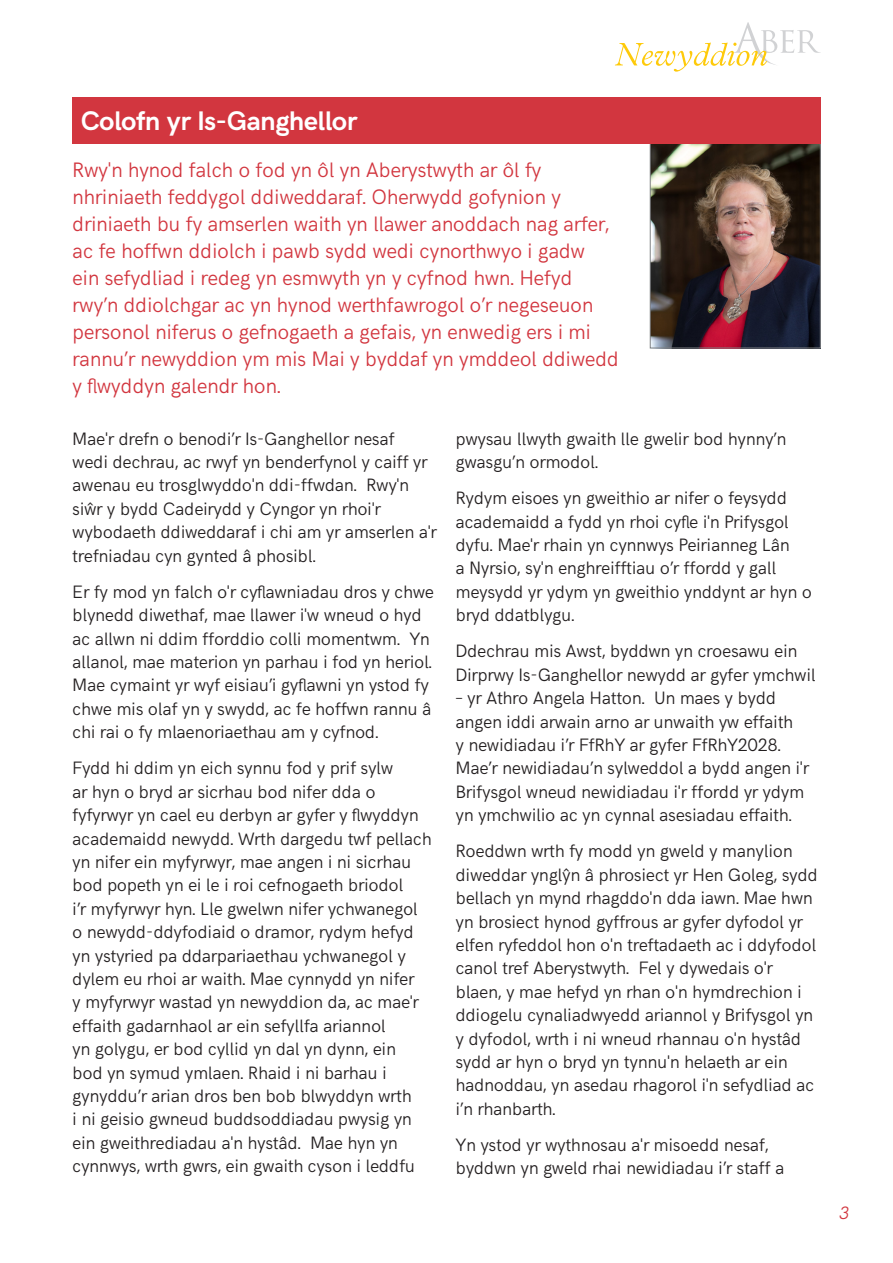
<style>
.page{position:relative;width:893px;height:1263px;background:#fff}
.page>*{position:absolute;margin:0;border:0;box-sizing:border-box;transform-origin:0 0}
.Body_Text{font:700 27px "HK Grotesk";letter-spacing:-.02em;color:#fff}
.Body_heading{font:300 21px/27px "HK Grotesk";letter-spacing:-.02em;color:#d2363f}
.Body_heading-2{font:300 18px/23.4px "HK Grotesk";letter-spacing:-.02em;color:#231f20}
.t1{font:italic 300 18px "HK Grotesk";color:#d2363f}
</style>
<div class="page">
<img style="left:652px;top:144px;width:167px;height:202px">
<div style="left:650px;top:134px;width:171px;height:214px;border:1px solid #808285"></div>
<svg style="left:615px;top:22px;width:206px;height:50px"></svg>
<div style="left:72px;top:98px;width:749px;height:46px;background:#d2363f"></div>
<p class="Body_Text" style="left:81px;top:101px;width:278px">Colofn yr Is-Ganghellor</p>
<p class="Body_heading" style="left:72px;top:154px;width:548px">Rwy'n hynod falch o fod yn ôl yn Aberystwyth ar ôl fy nhriniaeth feddygol ddiweddaraf. Oherwydd gofynion y driniaeth bu fy amserlen waith yn llawer anoddach nag arfer, ac fe hoffwn ddiolch i pawb sydd wedi cynorthwyo i gadw<br>ein sefydliad i redeg yn esmwyth yn y cyfnod hwn. Hefyd rwy’n ddiolchgar ac yn hynod werthfawrogol o’r negeseuon personol niferus o gefnogaeth a gefais, yn enwedig ers i mi rannu’r newyddion ym mis Mai y byddaf yn ymddeol ddiwedd y flwyddyn galendr hon.</p>
<p class="Body_heading-2" style="left:72px;top:425px;width:366px">Mae'r drefn o benodi’r Is-Ganghellor nesaf<br>wedi dechrau, ac rwyf yn benderfynol y caiff yr awenau eu trosglwyddo'n ddi-ffwdan. Rwy'n siŵr y bydd Cadeirydd y Cyngor yn rhoi'r wybodaeth ddiweddaraf i chi am yr amserlen a'r trefniadau cyn gynted â phosibl.</p>
<p class="Body_heading-2" style="left:72px;top:578px;width:363px">Er fy mod yn falch o'r cyflawniadau dros y chwe blynedd diwethaf, mae llawer i'w wneud o hyd ac allwn ni ddim fforddio colli momentwm. Yn allanol, mae materion yn parhau i fod yn heriol.<br>Mae cymaint yr wyf eisiau’i gyflawni yn ystod fy chwe mis olaf yn y swydd, ac fe hoffwn rannu â chi rai o fy mlaenoriaethau am y cyfnod.</p>
<p class="Body_heading-2" style="left:72px;top:755px;width:361px">Fydd hi ddim yn eich synnu fod y prif sylw<br>ar hyn o bryd ar sicrhau bod nifer dda o fyfyrwyr yn cael eu derbyn ar gyfer y flwyddyn academaidd newydd. Wrth dargedu twf pellach yn nifer ein myfyrwyr, mae angen i ni sicrhau bod popeth yn ei le i roi cefnogaeth briodol<br>i’r myfyrwyr hyn. Lle gwelwn nifer ychwanegol o newydd-ddyfodiaid o dramor, rydym hefyd yn ystyried pa ddarpariaethau ychwanegol y dylem eu rhoi ar waith. Mae cynnydd yn nifer<br>y myfyrwyr wastad yn newyddion da, ac mae'r effaith gadarnhaol ar ein sefyllfa ariannol<br>yn golygu, er bod cyllid yn dal yn dynn, ein<br>bod yn symud ymlaen. Rhaid i ni barhau i gynyddu’r arian dros ben bob blwyddyn wrth<br>i ni geisio gwneud buddsoddiadau pwysig yn ein gweithrediadau a'n hystâd. Mae hyn yn cynnwys, wrth gwrs, ein gwaith cyson i leddfu</p>
<p class="Body_heading-2" style="left:455px;top:425px;width:333px">pwysau llwyth gwaith lle gwelir bod hynny’n gwasgu’n ormodol.</p>
<p class="Body_heading-2" style="left:455px;top:485px;width:358px">Rydym eisoes yn gweithio ar nifer o feysydd academaidd a fydd yn rhoi cyfle i'n Prifysgol dyfu. Mae'r rhain yn cynnwys Peirianneg Lân<br>a Nyrsio, sy'n enghreifftiau o’r ffordd y gall meysydd yr ydym yn gweithio ynddynt ar hyn o bryd ddatblygu.</p>
<p class="Body_heading-2" style="left:455px;top:638px;width:362px">Ddechrau mis Awst, byddwn yn croesawu ein<br>Dirprwy Is-Ganghellor newydd ar gyfer ymchwil</p>
<p class="Body_heading-2" style="left:455px;top:685px;width:355px">– yr Athro Angela Hatton. Un maes y bydd angen iddi arwain arno ar unwaith yw effaith<br>y newidiadau i’r FfRhY ar gyfer FfRhY2028.<br>Mae’r newidiadau’n sylweddol a bydd angen i'r Brifysgol wneud newidiadau i'r ffordd yr ydym yn ymchwilio ac yn cynnal asesiadau effaith.</p>
<p class="Body_heading-2" style="left:455px;top:838px;width:364px">Roeddwn wrth fy modd yn gweld y manylion diweddar ynglŷn â phrosiect yr Hen Goleg, sydd bellach yn mynd rhagddo'n dda iawn. Mae hwn yn brosiect hynod gyffrous ar gyfer dyfodol yr elfen ryfeddol hon o'n treftadaeth ac i ddyfodol canol tref Aberystwyth. Fel y dywedais o'r blaen, y mae hefyd yn rhan o'n hymdrechion i ddiogelu cynaliadwyedd ariannol y Brifysgol yn y dyfodol, wrth i ni wneud rhannau o'n hystâd sydd ar hyn o bryd yn tynnu'n helaeth ar ein hadnoddau, yn asedau rhagorol i'n sefydliad ac i’n rhanbarth.</p>
<p class="Body_heading-2" style="left:455px;top:1131px;width:330px">Yn ystod yr wythnosau a'r misoedd nesaf, byddwn yn gweld rhai newidiadau i’r staff a</p>
<p class="t1" style="left:840px;top:1199px;width:12px">3</p>
</div>
